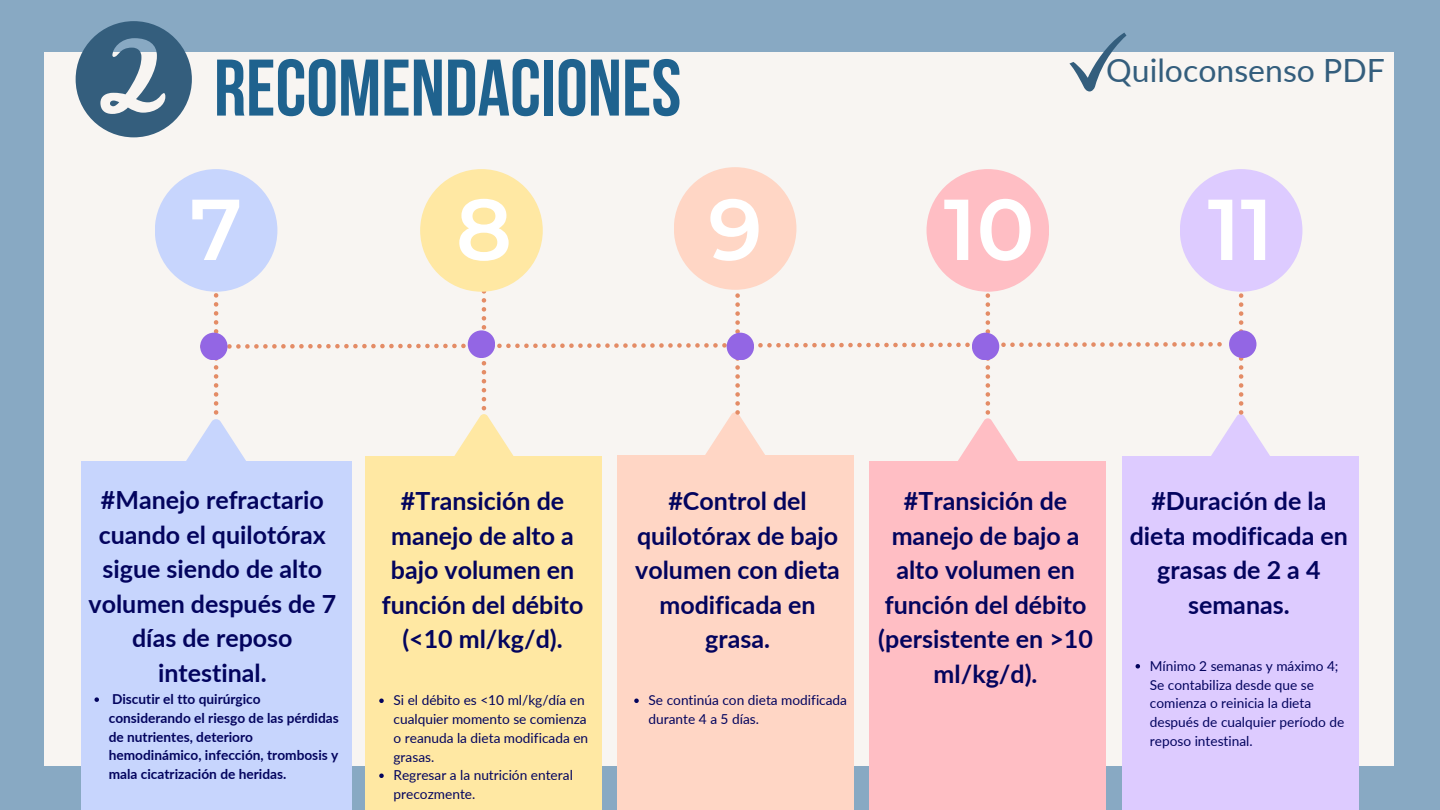
<style>
.page{position:relative;width:1440px;height:810px;background:#88a9c3}
.page>*{position:absolute;margin:0;border:0;box-sizing:border-box;transform-origin:0 0}
.t1{font:600 86.2px "Montserrat";color:#fff}
.t2{font:700 80px "Bebas Neue";color:#1f628e}
.t3{font:32px "Lato";color:#345e7d}
.t4{font:700 25px/34.5px "Lato";color:#03045e;text-align:center}
.t5{font:13.7px/18.8px "Lato";color:#03045e}
.t6{font:700 13.7px/18.8px "Lato";color:#03045e}
</style>
<div class="page">
<div style="left:44px;top:52px;width:1350px;height:714px;background:#f8f5f2"></div>
<div style="left:365px;top:456px;width:237px;height:354px;background:#ffe8a3"></div>
<div style="left:81px;top:461px;width:270px;height:349px;background:#c7d5fd"></div>
<div style="left:617px;top:455px;width:237px;height:355px;background:#ffd6c5"></div>
<div style="left:869px;top:461px;width:237px;height:349px;background:#ffbec4"></div>
<div style="left:1122px;top:456px;width:237px;height:354px;background:#ddcbff"></div>
<svg style="left:186px;top:290px;width:1084px;height:187px"></svg>
<div style="left:972px;top:333px;width:27px;height:27px;background:#9366e4;border-radius:50%"></div>
<div style="left:1229px;top:330px;width:27px;height:28px;background:#9366e4;border-radius:50%"></div>
<div style="left:727px;top:333px;width:27px;height:27px;background:#9366e4;border-radius:50%"></div>
<div style="left:468px;top:330px;width:27px;height:28px;background:#9366e4;border-radius:50%"></div>
<div style="left:200px;top:333px;width:28px;height:27px;background:#9366e4;border-radius:50%"></div>
<div style="left:155px;top:169px;width:122px;height:123px;background:#c7d5fd;border-radius:50%"></div>
<div style="left:420px;top:169px;width:123px;height:123px;background:#ffe8a3;border-radius:50%"></div>
<div style="left:927px;top:169px;width:122px;height:123px;background:#ffbec4;border-radius:50%"></div>
<div style="left:1180px;top:169px;width:122px;height:123px;background:#ddcbff;border-radius:50%"></div>
<div style="left:674px;top:167px;width:122px;height:123px;background:#ffd6c5;border-radius:50%"></div>
<svg style="left:94px;top:697px;width:5px;height:5px"></svg>
<svg style="left:76px;top:21px;width:116px;height:116px"></svg>
<svg style="left:379px;top:699px;width:5px;height:4px"></svg>
<svg style="left:379px;top:774px;width:5px;height:4px"></svg>
<svg style="left:634px;top:699px;width:5px;height:4px"></svg>
<svg style="left:1136px;top:664px;width:4px;height:5px"></svg>
<svg style="left:1069px;top:33px;width:57px;height:58px"></svg>
<p class="t2" style="left:214px;top:56px;width:469px">RECOMENDACIONES</p>
<p class="t1" style="left:190px;top:177px;width:54px">7</p>
<p class="t1" style="left:456px;top:177px;width:58px">8</p>
<p class="t1" style="left:708px;top:177px;width:56px">9</p>
<p class="t1" style="left:944px;top:177px;width:92px">10</p>
<p class="t3" style="left:1106px;top:51px;width:280px">Quiloconsenso PDF</p>
<p class="t1" style="left:1208px;top:177px;width:67px">11</p>
<p class="t4" style="left:89px;top:482px;width:249px">#Manejo refractario cuando el quilotórax sigue siendo de alto volumen después de 7 días de reposo intestinal.</p>
<p class="t6" style="left:109px;top:689px;width:232px">Discutir el tto quirúrgico considerando el riesgo de las pérdidas de nutrientes, deterioro hemodinámico, infección, trombosis y mala cicatrización de heridas.</p>
<p class="t4" style="left:382px;top:483px;width:203px">#Transición de manejo de alto a bajo volumen en función del débito (&lt;10 ml/kg/d).</p>
<p class="t5" style="left:394px;top:691px;width:196px">Si el débito es &lt;10 ml/kg/día en cualquier momento se comienza o reanuda la dieta modificada en grasas.</p>
<p class="t5" style="left:394px;top:766px;width:181px">Regresar a la nutrición enteral precozmente.</p>
<p class="t4" style="left:635px;top:483px;width:206px">#Control del quilotórax de bajo volumen con dieta modificada en grasa.</p>
<p class="t4" style="left:878px;top:483px;width:216px">#Transición de manejo de bajo a alto volumen en función del débito (persistente en &gt;10 ml/kg/d).</p>
<p class="t5" style="left:649px;top:691px;width:200px">Se continúa con dieta modificada durante 4 a 5 días.</p>
<p class="t4" style="left:1130px;top:483px;width:220px">#Duración de la dieta modificada en grasas de 2 a 4 semanas.</p>
<p class="t5" style="left:1150px;top:656px;width:196px">Mínimo 2 semanas y máximo 4;<br>Se contabiliza desde que se comienza o reinicia la dieta después de cualquier período de reposo intestinal.</p>
</div>
